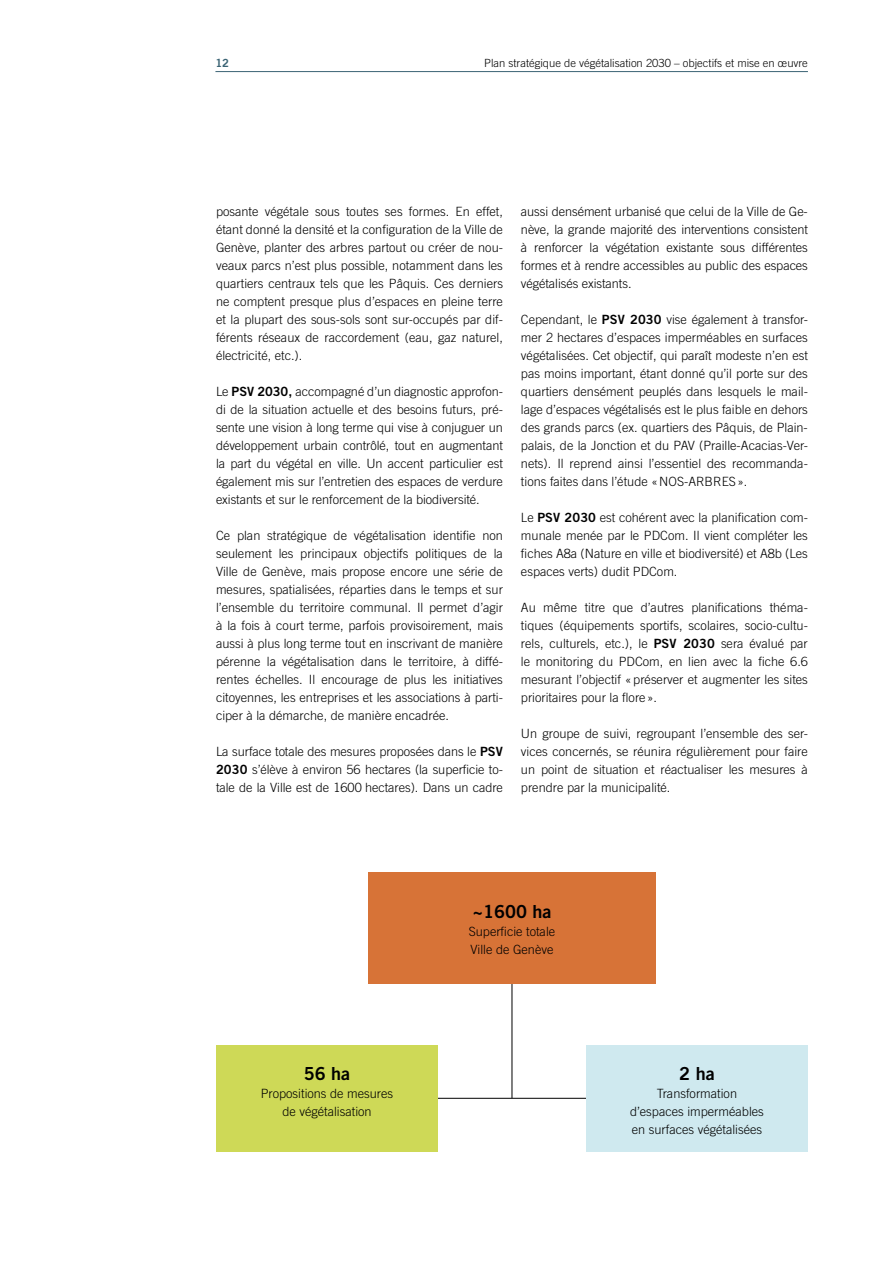
<style>
.page{position:relative;width:893px;height:1263px;background:#fff}
.page>*{position:absolute;margin:0;border:0;box-sizing:border-box;transform-origin:0 0}
.t1{font:18px "Trade Gothic LT Std Bd 2";color:#000}
.t2{font:300 12.75px/18px "Trade Gothic LT Std";color:#000;text-align:justify}
.t3{font:300 11.25px "Trade Gothic LT Std";color:#000}
.t4{font:11.25px "Trade Gothic LT Std Bd 2";color:#3a6374}
.s1{font-family:"Trade Gothic LT Std Bd 2";font-weight:400}
</style>
<div class="page">
<hr style="left:215px;top:71px;width:593px;height:1px;background:#3a6374">
<hr style="left:512px;top:977px;width:1px;height:121px;background:#000">
<hr style="left:436px;top:1098px;width:151px;height:1px;background:#000">
<div style="left:368px;top:872px;width:288px;height:112px;background:#d77337"></div>
<div style="left:216px;top:1045px;width:222px;height:107px;background:#ced957"></div>
<div style="left:586px;top:1045px;width:222px;height:107px;background:#cfe9ef"></div>
<p class="t4" style="left:215px;top:56px;width:15px">12</p>
<p class="t3" style="left:484px;top:56px;width:325px">Plan stratégique de végétalisation 2030 – objectifs et mise en œuvre</p>
<p class="t2" style="left:216px;top:202px;width:288px">posante végétale sous toutes ses formes. En effet, étant donné la densité et la configuration de la Ville de Genève, planter des arbres partout ou créer de nou&shy;veaux parcs n’est plus possible, notamment dans les quartiers centraux tels que les Pâquis. Ces derniers ne comptent presque plus d’espaces en pleine terre et la plupart des sous-sols sont sur-occupés par dif&shy;férents réseaux de raccordement (eau, gaz naturel, électricité, etc.).</p>
<p class="t2" style="left:216px;top:382px;width:288px">Le <span class="s1">PSV 2030,</span> accompagné d’un diagnostic approfon&shy;di de la situation actuelle et des besoins futurs, pré&shy;sente une vision à long terme qui vise à conjuguer un développement urbain contrôlé, tout en augmentant la part du végétal en ville. Un accent particulier est également mis sur l’entretien des espaces de verdure existants et sur le renforcement de la biodiversité.</p>
<p class="t2" style="left:216px;top:526px;width:288px">Ce plan stratégique de végétalisation identifie non seulement les principaux objectifs politiques de la Ville de Genève, mais propose encore une série de mesures, spatialisées, réparties dans le temps et sur l’ensemble du territoire communal. Il permet d’agir à la fois à court terme, parfois provisoirement, mais aussi à plus long terme tout en inscrivant de manière pérenne la végétalisation dans le territoire, à diffé&shy;rentes échelles. Il encourage de plus les initiatives citoyennes, les entreprises et les associations à parti&shy;ciper à la démarche, de manière encadrée.</p>
<p class="t2" style="left:216px;top:742px;width:288px">La surface totale des mesures proposées dans le <span class="s1">PSV 2030</span> s’élève à environ 56 hectares (la superficie to&shy;tale de la Ville est de 1600 hectares). Dans un cadre</p>
<p class="t2" style="left:521px;top:202px;width:288px">aussi densément urbanisé que celui de la Ville de Ge&shy;nève, la grande majorité des interventions consistent à renforcer la végétation existante sous différentes formes et à rendre accessibles au public des espaces végétalisés existants.</p>
<p class="t2" style="left:521px;top:310px;width:288px">Cependant, le <span class="s1">PSV 2030</span> vise également à transfor&shy;mer 2 hectares d’espaces imperméables en surfaces végétalisées. Cet objectif, qui paraît modeste n’en est pas moins important, étant donné qu’il porte sur des quartiers densément peuplés dans lesquels le mail&shy;lage d’espaces végétalisés est le plus faible en dehors des grands parcs (ex. quartiers des Pâquis, de Plain&shy;palais, de la Jonction et du PAV (Praille-Acacias-Ver&shy;nets). Il reprend ainsi l’essentiel des recommanda&shy;tions faites dans l’étude «NOS-ARBRES».</p>
<p class="t2" style="left:521px;top:508px;width:288px">Le <span class="s1">PSV 2030</span> est cohérent avec la planification com&shy;munale menée par le PDCom. Il vient compléter les fiches A8a (Nature en ville et biodiversité) et A8b (Les espaces verts) dudit PDCom.</p>
<p class="t2" style="left:521px;top:598px;width:288px">Au même titre que d’autres planifications théma&shy;tiques (équipements sportifs, scolaires, socio-cultu&shy;rels, culturels, etc.), le <span class="s1">PSV 2030</span> sera évalué par le monitoring du PDCom, en lien avec la fiche 6.6 mesurant l’objectif «préserver et augmenter les sites prioritaires pour la flore ».</p>
<p class="t2" style="left:521px;top:724px;width:288px">Un groupe de suivi, regroupant l’ensemble des ser&shy;vices concernés, se réunira régulièrement pour faire un point de situation et réactualiser les mesures à prendre par la municipalité.</p>
<h1 class="t1" style="left:304px;top:1062px;width:48px">56 ha</h1>
<p class="t2" style="left:261px;top:1084px;width:134px;text-align:center">Propositions de mesures de végétalisation</p>
<h1 class="t1" style="left:472px;top:900px;width:81px">~1600 ha</h1>
<p class="t2" style="left:469px;top:922px;width:88px">Superficie totale<br>Ville de Genève</p>
<h1 class="t1" style="left:679px;top:1062px;width:37px">2 ha</h1>
<p class="t2" style="left:630px;top:1084px;width:135px;text-align:center">Transformation d’espaces imperméables en surfaces végétalisées</p>
</div>
